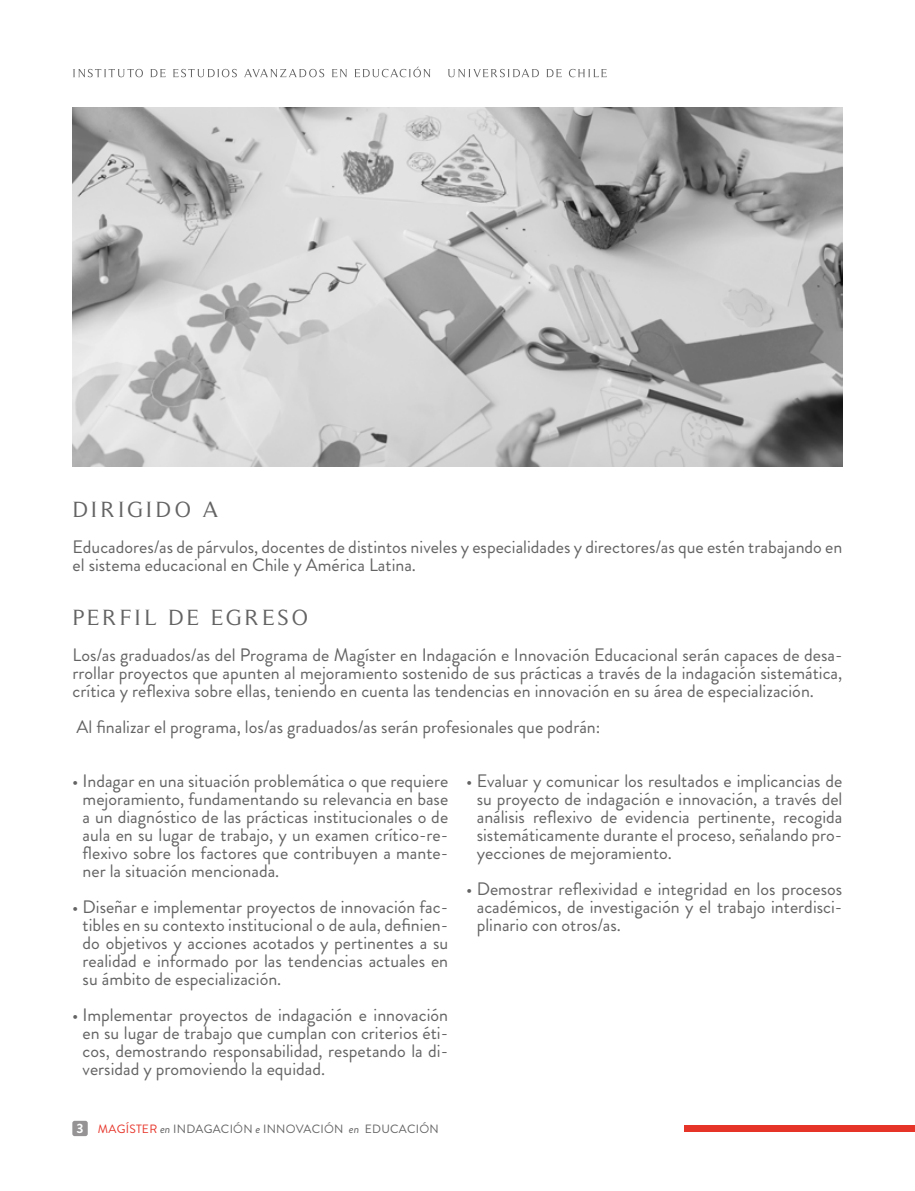
<style>
.page{position:relative;width:915px;height:1191px;background:#fff}
.page>*{position:absolute;margin:0;border:0;box-sizing:border-box;transform-origin:0 0}
.t1{font:22.5px "Timeless";letter-spacing:.11em;color:#646363}
.t2{font:22.5px "Timeless";letter-spacing:.15em;color:#646363}
.t3{font:18px/18px "Brandon Grotesque";color:#646363;text-align:justify}
.t4{font:700 13.5px "Brandon Grotesque";color:#fff}
.t5{font:12px "Brandon Grotesque";letter-spacing:.02em;color:#646363}
.s1{color:#e63429}
.s2{font-style:italic}
</style>
<div class="page">
<svg style="left:73px;top:67px;width:533px;height:10px"></svg>
<img style="left:72px;top:108px;width:770px;height:358px">
<div style="left:72px;top:1120px;width:16px;height:16px;background:#959393;border-radius:2px"></div>
<div style="left:684px;top:1125px;width:230px;height:6px;background:#e63429"></div>
<p class="t2" style="left:73px;top:496px;width:147px">DIRIGIDO A</p>
<p class="t3" style="left:73px;top:537px;width:771px">Educadores/as de párvulos, docentes de distintos niveles y especialidades y directores/as que estén trabajando en el sistema educacional en Chile y América Latina.</p>
<p class="t1" style="left:73px;top:604px;width:237px">PERFIL DE EGRESO</p>
<p class="t3" style="left:73px;top:645px;width:771px">Los/as graduados/as del Programa de Magíster en Indagación e Innovación Educacional serán capaces de desa&shy;rrollar proyectos que apunten al mejoramiento sostenido de sus prácticas a través de la indagación sistemática, crítica y reflexiva sobre ellas, teniendo en cuenta las tendencias en innovación en su área de especialización.</p>
<p class="t3" style="left:77px;top:717px;width:525px">Al finalizar el programa, los/as graduados/as serán profesionales que podrán:</p>
<p class="t3" style="left:83px;top:772px;width:367px;text-indent:-10px">• Indagar en una situación problemática o que requiere mejoramiento, fundamentando su relevancia en base a un diagnóstico de las prácticas institucionales o de aula en su lugar de trabajo, y un examen crítico-re&shy;flexivo sobre los factores que contribuyen a mante&shy;ner la situación mencionada.</p>
<p class="t3" style="left:83px;top:898px;width:367px;text-indent:-10px">• Diseñar e implementar proyectos de innovación fac&shy;tibles en su contexto institucional o de aula, definien&shy;do objetivos y acciones acotados y pertinentes a su realidad e informado por las tendencias actuales en su ámbito de especialización.</p>
<p class="t3" style="left:83px;top:1006px;width:367px;text-indent:-10px">• Implementar proyectos de indagación e innovación en su lugar de trabajo que cumplan con criterios éti&shy;cos, demostrando responsabilidad, respetando la di&shy;versidad y promoviendo la equidad.</p>
<p class="t4" style="left:76px;top:1119px;width:9px">3</p>
<p class="t5" style="left:98px;top:1120px;width:342px"><span class="s1">MAGÍSTER</span> <span class="s2">en</span> INDAGACIÓN <span class="s2">e</span> INNOVACIÓN <span class="s2">en</span> EDUCACIÓN</p>
<p class="t3" style="left:476px;top:772px;width:367px;text-indent:-10px">• Evaluar y comunicar los resultados e implicancias de su proyecto de indagación e innovación, a través del análisis reflexivo de evidencia pertinente, recogida sistemáticamente durante el proceso, señalando pro&shy;yecciones de mejoramiento.</p>
<p class="t3" style="left:476px;top:880px;width:367px;text-indent:-10px">• Demostrar reflexividad e integridad en los procesos académicos, de investigación y el trabajo interdisci&shy;plinario con otros/as.</p>
</div>
